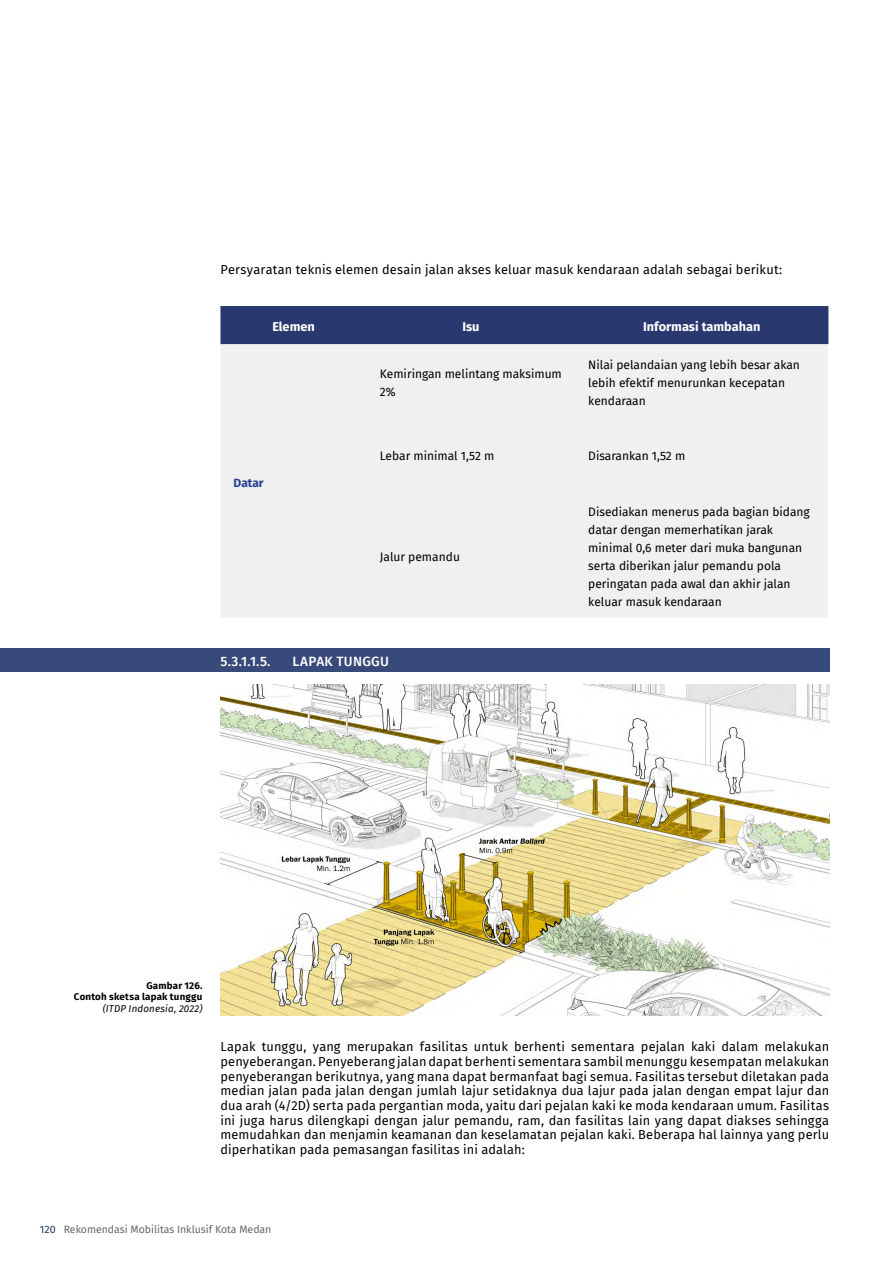
<style>
.page{position:relative;width:893px;height:1263px;background:#fff}
.page>*{position:absolute;margin:0;border:0;box-sizing:border-box;transform-origin:0 0}
.t1{font:500 13.5px "Fira Sans";letter-spacing:.025em;color:#fff}
.t2{font:12.75px/14.7px "Fira Sans";letter-spacing:.01em;color:#000;text-align:justify}
.t3{font:700 12.75px "Fira Sans";color:#fff}
.t4{font:12px/18px "Fira Sans";color:#000}
.t5{font:700 12px "Fira Sans";letter-spacing:-.005em;color:#25408f}
.t6{font:10.5px "Fira Sans";color:#656964}
.t7{font:700 9.75px/11.7px "Fira Sans";letter-spacing:.02em;color:#000;text-align:right}
.t8{font:italic 9.75px "Fira Sans";letter-spacing:.02em;color:#000}
.s1{color:#29386e}
</style>
<div class="page">
<div style="left:220px;top:306px;width:608px;height:38px;background:#29386e"></div>
<div style="left:220px;top:344px;width:608px;height:273px;background:#f1f0f0"></div>
<img style="left:220px;top:684px;width:609px;height:331px">
<div style="left:0;top:648px;width:829px;height:23px;background:#384a7a"></div>
<p class="t2" style="left:220px;top:262px;width:563px">Persyaratan teknis elemen desain jalan akses keluar masuk kendaraan adalah sebagai berikut:</p>
<p class="t3" style="left:272px;top:316px;width:44px">Elemen</p>
<p class="t3" style="left:462px;top:316px;width:19px">Isu</p>
<p class="t3" style="left:643px;top:316px;width:119px">Informasi tambahan</p>
<p class="t4" style="left:380px;top:364px;width:183px">Kemiringan melintang maksimum<br>2%</p>
<p class="t4" style="left:588px;top:355px;width:213px">Nilai pelandaian yang lebih besar akan lebih efektif menurunkan kecepatan kendaraan</p>
<p class="t5" style="left:234px;top:473px;width:32px">Datar</p>
<p class="t4" style="left:380px;top:447px;width:116px">Lebar minimal 1,52 m</p>
<p class="t4" style="left:588px;top:447px;width:99px">Disarankan 1,52 m</p>
<p class="t4" style="left:380px;top:547px;width:82px">Jalur pemandu</p>
<p class="t4" style="left:588px;top:502px;width:223px">Disediakan menerus pada bagian bidang datar dengan memerhatikan jarak minimal 0,6 meter dari muka bangunan serta diberikan jalur pemandu pola peringatan pada awal dan akhir jalan keluar masuk kendaraan</p>
<p class="t1" style="left:220px;top:650px;width:52px">5.3.1.1.5.</p>
<p class="t1" style="left:293px;top:650px;width:98px">LAPAK TUNGGU</p>
<p class="t7" style="left:74px;top:979px;width:130px">Gambar 126.<br>Contoh sketsa lapak tunggu</p>
<p class="t8" style="left:103px;top:1001px;width:101px">(ITDP Indonesia, 2022)</p>
<p class="t2" style="left:220px;top:1039px;width:610px">Lapak tunggu, yang merupakan fasilitas untuk berhenti sementara pejalan kaki dalam melakukan penyeberangan. Penyeberang jalan dapat berhenti sementara sambil menunggu kesempatan melakukan penyeberangan berikutnya, yang mana dapat bermanfaat bagi semua. Fasilitas tersebut diletakan pada median jalan pada jalan dengan jumlah lajur setidaknya dua lajur pada jalan dengan empat lajur dan dua arah (4/2D) serta pada pergantian moda, yaitu dari pejalan kaki ke moda kendaraan umum. Fasilitas ini juga harus dilengkapi dengan jalur pemandu, ram, dan fasilitas lain yang dapat diakses sehingga memudahkan dan menjamin keamanan dan keselamatan pejalan kaki. Beberapa hal lainnya yang perlu diperhatikan pada pemasangan fasilitas ini adalah:</p>
<p class="t6" style="left:40px;top:1221px;width:233px"><span class="s1">120</span> Rekomendasi Mobilitas Inklusif Kota Medan</p>
</div>
